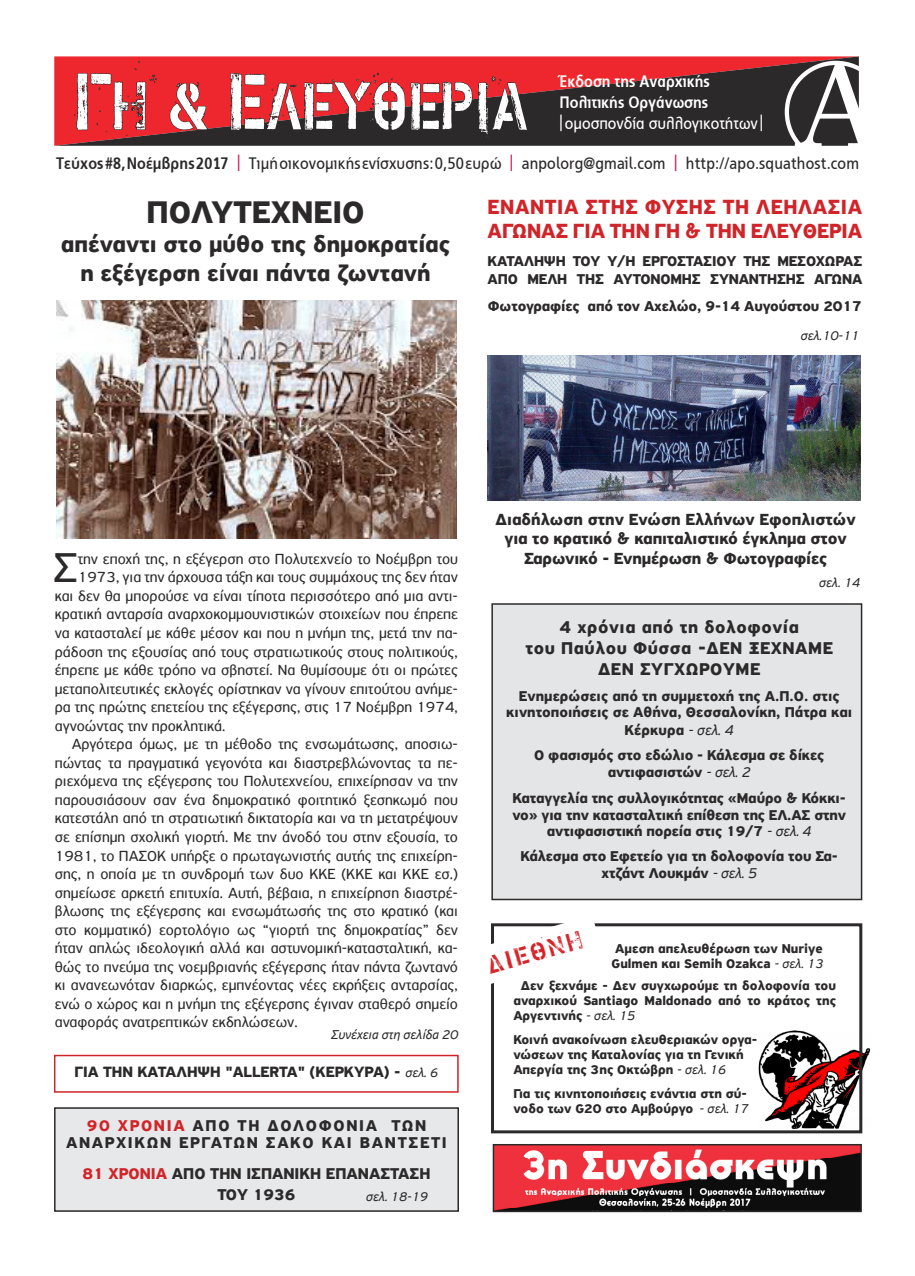
<style>
.page{position:relative;width:915px;height:1276px;background:#fff}
.page>*{position:absolute;margin:0;border:0;box-sizing:border-box;transform-origin:0 0}
.t1{font:67.2px "PF Stamps Pro Metal";color:#fff;scale:.87 1}
.t2{font:43.95px "PF Highway Sans Pro";color:#2b292a}
.t3{font:700 33px "PF Highway Sans Pro";color:#2b292a}
.t4{font:25.5px "PF Stamps Pro Metal";color:#d6242a}
.t5{font:700 24px/28.8px "PF Highway Sans Pro";color:#2b292a;text-align:center}
.t6{font:700 21.6px/24px "PF Highway Sans Pro";color:#d02429}
.t7{font:700 18px/21px "PF Highway Sans Pro";letter-spacing:.03em;color:#2b292a;text-align:center}
.t8{font:700 16.95px/19.5px "PF Highway Sans Pro";letter-spacing:-.01em;color:#2b292a;text-align:center}
.t9{font:16.5px "PF Index";letter-spacing:.01em;color:#2b292a}
.t10{font:700 16.5px/16.5px "PF Highway Sans Pro";letter-spacing:.1em;color:#2b292a;text-align:center}
.t11{font:700 16.5px/20.7px "PF Highway Sans Pro";color:#2b292a;text-align:center}
.t12{font:700 16.5px/21px "PF Index";color:#fff}
.t13{font:16.5px "PF Index";color:#fff}
.t14{font:700 15.75px "PF Highway Sans Pro";color:#2b292a}
.t15{font:15.45px "PF Highway Sans Pro";color:#2b292a}
.t16{font:700 15px/16.5px "PF Highway Sans Pro";letter-spacing:-.01em;color:#2b292a;text-align:center}
.t17{font:700 13.5px/15px "PF Highway Sans Pro";color:#2b292a}
.t18{font:italic 13.5px "PF Highway Sans Pro";color:#2b292a}
.s1{font-size:81px}
.s2{font-weight:700}
.s3{color:#d01b5a}
.s4{font-weight:400;font-style:italic;font-size:13.5px}
.s5{color:#d02429}
.s6{font-size:19.5px}
.s7{font-weight:400;font-style:italic}
</style>
<div class="page">
<svg style="left:54px;top:56px;width:804px;height:90px;background:#822b2e"></svg>
<svg style="left:782px;top:59px;width:77px;height:87px"></svg>
<svg style="left:74px;top:61px;width:83px;height:80px;background:#c9272c"></svg>
<svg style="left:169px;top:82px;width:39px;height:48px;background:#c9272c"></svg>
<svg style="left:230px;top:73px;width:297px;height:65px;background:#85282b"></svg>
<img style="left:495px;top:1147px;width:363px;height:62px">
<div style="left:492px;top:1144px;width:369px;height:68px;border:2px solid #2b292a"></div>
<img style="left:57px;top:301px;width:400px;height:237px">
<img style="left:487px;top:355px;width:372px;height:145px">
<img style="left:758px;top:1030px;width:112px;height:98px">
<div style="left:491px;top:923px;width:371px;height:210px;border:3px solid #2b292a"></div>
<div style="left:491px;top:603px;width:371px;height:297px;background:#e4e5e6;border:2px solid #2b292a"></div>
<div style="left:55px;top:1108px;width:403px;height:103px;background:#e7e8e9"></div>
<div style="left:54px;top:1107px;width:405px;height:104px;border:2px solid #2b292a"></div>
<svg style="left:491px;top:923px;width:111px;height:64px"></svg>
<div style="left:54px;top:1054px;width:404px;height:38px;border:2px solid #d02429"></div>
<h1 class="t1" style="left:74px;top:59px;width:525px"><span class="s1">Γ</span>Η &amp; <span class="s1">Ε</span>ΛΕυθΕρια</h1>
<p class="t12" style="left:559px;top:71px;width:152px">Έκδοση της Αναρχικής<br>Πολιτικής Οργάνωσης</p>
<p class="t13" style="left:559px;top:116px;width:205px">| ομοσπονδία συλλογικοτήτων |</p>
<p class="t9" style="left:56px;top:153px;width:804px"><span class="s2">Τεύχος #8, Νοέμβρης 2017</span> <span class="s3">|</span> Τιμή οικονομικής ενίσχυσης: 0,50 ευρώ <span class="s3">|</span> anpolorg@gmail.com <span class="s3">|</span> http://apo.squathost.com</p>
<h3 class="t3" style="left:146px;top:193px;width:219px">ΠΟΛΥΤΕΧΝΕΙΟ</h3>
<h3 class="t5" style="left:61px;top:230px;width:391px">απέναντι στο μύθο της δημοκρατίας η εξέγερση είναι πάντα ζωντανή</h3>
<h3 class="t6" style="left:487px;top:195px;width:376px">ΕΝΑΝΤΙΑ ΣΤΗΣ ΦΥΣΗΣ ΤΗ ΛΕΗΛΑΣΙΑ<br>ΑΓΩΝΑΣ ΓΙΑ ΤΗΝ ΓΗ &amp; ΤΗΝ ΕΛΕΥΘΕΡΙΑ</h3>
<p class="t16" style="left:487px;top:253px;width:376px;line-height:18px;text-align:left">ΚΑΤΑΛΗΨΗ ΤΟΥ Υ/Η ΕΡΓΟΣΤΑΣΙΟΥ ΤΗΣ ΜΕΣΟΧΩΡΑΣ<br>ΑΠΟ ΜΕΛΗ ΤΗΣ ΑΥΤΟΝΟΜΗΣ ΣΥΝΑΝΤΗΣΗΣ ΑΓΩΝΑ</p>
<p class="t16" style="left:488px;top:299px;width:375px">Φωτογραφίες από τον Αχελώο, 9-14 Αυγούστου 2017</p>
<p class="t18" style="left:800px;top:328px;width:60px">σελ.10-11</p>
<h2 class="t2" style="left:53px;top:542px;width:26px">Σ</h2>
<p class="t15" style="left:78px;top:550px;width:381px">την εποχή της, η εξέγερση στο Πολυτεχνείο το Νοέμβρη του</p>
<p class="t15" style="left:78px;top:568px;width:381px">1973, για την άρχουσα τάξη και τους συμμάχους της δεν ήταν</p>
<p class="t15" style="left:55px;top:587px;width:404px">και δεν θα μπορούσε να είναι τίποτα περισσότερο από μια αντι-</p>
<p class="t15" style="left:55px;top:605px;width:404px">κρατική ανταρσία αναρχοκομμουνιστικών στοιχείων που έπρεπε</p>
<p class="t15" style="left:55px;top:624px;width:404px">να κατασταλεί με κάθε μέσον και που η μνήμη της, μετά την πα-</p>
<p class="t15" style="left:55px;top:642px;width:404px">ράδοση της εξουσίας από τους στρατιωτικούς στους πολιτικούς,</p>
<p class="t15" style="left:55px;top:661px;width:404px">έπρεπε με κάθε τρόπο να σβηστεί. Να θυμίσουμε ότι οι πρώτες</p>
<p class="t15" style="left:55px;top:679px;width:404px">μεταπολιτευτικές εκλογές ορίστηκαν να γίνουν επιτούτου ανήμε-</p>
<p class="t15" style="left:55px;top:698px;width:404px">ρα της πρώτης επετείου της εξέγερσης, στις 17 Νοέμβρη 1974,</p>
<p class="t15" style="left:55px;top:716px;width:172px">αγνοώντας την προκλητικά.</p>
<p class="t15" style="left:72px;top:735px;width:387px">Αργότερα όμως, με τη μέθοδο της ενσωμάτωσης, αποσιω-</p>
<p class="t15" style="left:55px;top:753px;width:404px">πώντας τα πραγματικά γεγονότα και διαστρεβλώνοντας τα πε-</p>
<p class="t15" style="left:55px;top:772px;width:404px">ριεχόμενα της εξέγερσης του Πολυτεχνείου, επιχείρησαν να την</p>
<p class="t15" style="left:55px;top:791px;width:404px">παρουσιάσουν σαν ένα δημοκρατικό φοιτητικό ξεσηκωμό που</p>
<p class="t15" style="left:55px;top:809px;width:404px">κατεστάλη από τη στρατιωτική δικτατορία και να τη μετατρέψουν</p>
<p class="t15" style="left:55px;top:828px;width:404px">σε επίσημη σχολική γιορτή. Με την άνοδό του στην εξουσία, το</p>
<p class="t15" style="left:55px;top:846px;width:404px">1981, το ΠΑΣΟΚ υπήρξε ο πρωταγωνιστής αυτής της επιχείρη-</p>
<p class="t15" style="left:55px;top:865px;width:404px">σης, η οποία με τη συνδρομή των δυο ΚΚΕ (ΚΚΕ και ΚΚΕ εσ.)</p>
<p class="t15" style="left:55px;top:883px;width:404px">σημείωσε αρκετή επιτυχία. Αυτή, βέβαια, η επιχείρηση διαστρέ-</p>
<p class="t15" style="left:55px;top:902px;width:404px">βλωσης της εξέγερσης και ενσωμάτωσής της στο κρατικό (και</p>
<p class="t15" style="left:55px;top:920px;width:404px">στο κομματικό) εορτολόγιο ως “γιορτή της δημοκρατίας” δεν</p>
<p class="t15" style="left:55px;top:939px;width:404px">ήταν απλώς ιδεολογική αλλά και αστυνομική-κατασταλτική, κα-</p>
<p class="t15" style="left:55px;top:957px;width:404px">θώς το πνεύμα της νοεμβριανής εξέγερσης ήταν πάντα ζωντανό</p>
<p class="t15" style="left:55px;top:976px;width:404px">κι ανανεωνόταν διαρκώς, εμπνέοντας νέες εκρήξεις ανταρσίας,</p>
<p class="t15" style="left:55px;top:994px;width:404px">ενώ ο χώρος και η μνήμη της εξέγερσης έγιναν σταθερό σημείο</p>
<p class="t15" style="left:55px;top:1013px;width:244px">αναφοράς ανατρεπτικών εκδηλώσεων.</p>
<p class="t18" style="left:331px;top:1026px;width:129px">Συνέχεια στη σελίδα 20</p>
<p class="t14" style="left:74px;top:1062px;width:365px">ΓΙΑ ΤΗΝ ΚΑΤΑΛΗΨΗ "ALLERTA" (ΚΕΡΚΥΡΑ) - <span class="s4">σελ. 6</span></p>
<p class="t10" style="left:66px;top:1118px;width:382px"><span class="s5">90 ΧΡΟΝΙΑ</span> ΑΠΟ ΤΗ ΔΟΛΟΦΟΝΙΑ ΤΩΝ<br>ΑΝΑΡΧΙΚΩΝ ΕΡΓΑΤΩΝ ΣΑΚΟ ΚΑΙ ΒΑΝΤΣΕΤΙ</p>
<p class="t11" style="left:82px;top:1164px;width:349px"><span class="s5">81 ΧΡΟΝΙΑ</span> ΑΠΟ ΤΗΝ ΙΣΠΑΝΙΚΗ ΕΠΑΝΑΣΤΑΣΗ<br>ΤΟΥ 1936</p>
<p class="t18" style="left:365px;top:1188px;width:64px">σελ. 18-19</p>
<p class="t8" style="left:495px;top:510px;width:361px">Διαδήλωση στην Ενώση Ελλήνων Εφοπλιστών για το κρατικό &amp; καπιταλιστικό έγκλημα στον<br>Σαρωνικό - Ενημέρωση &amp; Φωτογραφίες</p>
<p class="t18" style="left:818px;top:574px;width:43px">σελ. 14</p>
<p class="t7" style="left:525px;top:617px;width:309px">4 χρόνια από τη δολοφονία<br>του Παύλου Φύσσα <span class="s6">-</span>ΔΕΝ ΞΕΧΝΑΜΕ<br>ΔΕΝ ΣΥΓΧΩΡΟΥΜΕ</p>
<p class="t16" style="left:506px;top:688px;width:347px">Ενημερώσεις από τη συμμετοχή της Α.Π.Ο. στις κινητοποιήσεις σε Αθήνα, Θεσσαλονίκη, Πάτρα και</p>
<p class="t16" style="left:534px;top:718px;width:291px;line-height:25px">Κέρκυρα <span class="s7">- σελ. 4<br></span>Ο φασισμός στο εδώλιο - Κάλεσμα σε δίκες</p>
<p class="t16" style="left:512px;top:759px;width:334px;line-height:26.5px">αντιφασιστών <span class="s7">- σελ. 2<br></span>Καταγγελία της συλλογικότητας «Μαύρο &amp; Κόκκι-</p>
<p class="t16" style="left:512px;top:807px;width:335px">νο» για την κατασταλτική επίθεση της ΕΛ.ΑΣ στην αντιφασιστική πορεία στις 19/7 <span class="s7">- σελ. 4</span></p>
<p class="t16" style="left:520px;top:848px;width:319px">Κάλεσμα στο Εφετείο για τη δολοφονία του Σα&shy;χτζάντ Λουκμάν <span class="s7">- σελ. 5</span></p>
<h3 class="t4" style="left:483px;top:948px;width:100px;rotate:-16deg">ΔΙΕΘΝΗ</h3>
<p class="t17" style="left:611px;top:941px;width:213px">Αμεση απελευθέρωση των Νuriye<br>Gulmen και Semih Ozakca <span class="s7">- σελ. 13</span></p>
<p class="t17" style="left:513px;top:978px;width:324px;text-align:justify;text-indent:8px">Δεν ξεχνάμε - Δεν συγχωρούμε τη δολοφονία του αναρχικού Santiago Maldonado από το κράτος της Αργεντινής <span class="s7">- σελ. 15</span></p>
<p class="t17" style="left:513px;top:1032px;width:245px">Κοινή ανακοίνωση ελευθεριακών οργα&shy;νώσεων της Καταλονίας για τη Γενική<br>Απεργία της 3ης Οκτώβρη <span class="s7">- σελ. 16</span></p>
<p class="t17" style="left:513px;top:1086px;width:236px">Για τις κινητοποιήσεις ενάντια στη σύ&shy;νοδο των G20 στο Αμβούργο <span class="s7">- σελ. 17</span></p>
</div>
